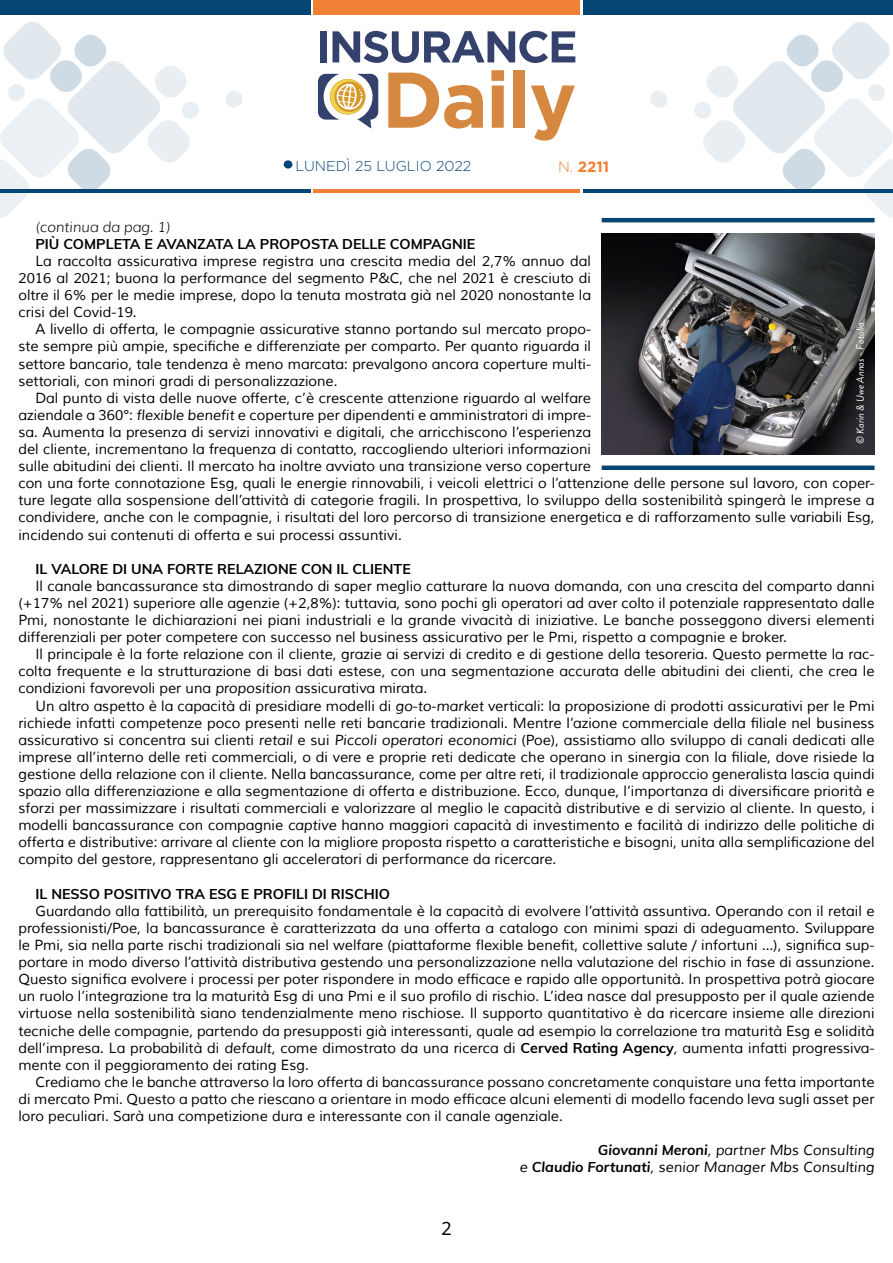
<style>
.page{position:relative;width:893px;height:1263px;background:#fff}
.page>*{position:absolute;margin:0;border:0;box-sizing:border-box;transform-origin:0 0}
.t1{font:18px "Noto Sans";color:#000}
.t2{font:700 15px "Gotham";color:#f08033}
.t3{font:14.25px/17.1px "Muli";color:#000;text-align:justify}
.t4{font:700 14.25px "Muli";color:#000}
.t5{font:italic 14.25px/17.1px "Muli";color:#000;text-align:right}
.t6{font:300 14.25px "Gotham";color:#054573}
.t7{font:italic 300 14.25px "Muli";color:#000}
.t8{font:italic 10.5px "Brandon Grotesque";color:#fff}
.s1{font-weight:300}
.s2{font-style:italic}
.s3{font-weight:700}
</style>
<div class="page">
<div style="left:583px;top:0;width:310px;height:15px;background:#054573"></div>
<div style="left:314px;top:0;width:266px;height:15px;background:#f08033"></div>
<hr style="left:583px;top:189px;width:310px;height:3px;background:#054573">
<hr style="left:314px;top:189px;width:266px;height:3px;background:#f08033">
<svg style="left:650px;top:91px;width:17px;height:17px"></svg>
<svg style="left:226px;top:91px;width:17px;height:17px"></svg>
<svg style="left:693px;top:22px;width:200px;height:197px"></svg>
<svg style="left:0;top:22px;width:200px;height:196px"></svg>
<hr style="left:0;top:189px;width:310px;height:3px;background:#054573">
<div style="left:0;top:0;width:310px;height:15px;background:#054573"></div>
<div style="left:284px;top:160px;width:8px;height:9px;background:#054573;border-radius:50%"></div>
<svg style="left:318px;top:74px;width:60px;height:55px"></svg>
<svg style="left:388px;top:73px;width:95px;height:56px"></svg>
<svg style="left:491px;top:70px;width:13px;height:58px"></svg>
<div style="left:513px;top:70px;width:12px;height:58px;background:#d68740"></div>
<svg style="left:531px;top:85px;width:44px;height:56px"></svg>
<div style="left:320px;top:31px;width:7px;height:31px;background:#34416d"></div>
<svg style="left:332px;top:31px;width:243px;height:32px"></svg>
<hr style="left:602px;top:218px;width:272px;height:4px;background:#054573">
<div style="left:602px;top:465px;width:272px;height:5px;background:#054573"></div>
<img style="left:602px;top:233px;width:272px;height:222px">
<p class="t6" style="left:296px;top:158px;width:177px">LUNEDÌ 25 LUGLIO 2022</p>
<p class="t2" style="left:558px;top:158px;width:53px"><span class="s1">N.</span> 2211</p>
<p class="t7" style="left:35px;top:218px;width:136px">(continua da pag. 1)</p>
<p class="t4" style="left:35px;top:233px;width:441px">PIÙ COMPLETA E AVANZATA LA PROPOSTA DELLE COMPAGNIE</p>
<p class="t3" style="left:18px;top:253px;width:574px;text-indent:17px">La raccolta assicurativa imprese registra una crescita media del 2,7% annuo dal 2016 al 2021; buona la performance del segmento P&amp;C, che nel 2021 è cresciuto di oltre il 6% per le medie imprese, dopo la tenuta mostrata già nel 2020 nonostante la crisi del Covid-19.</p>
<p class="t3" style="left:18px;top:321px;width:574px;text-indent:17px">A livello di offerta, le compagnie assicurative stanno portando sul mercato propo&shy;ste sempre più ampie, specifiche e differenziate per comparto. Per quanto riguarda il settore bancario, tale tendenza è meno marcata: prevalgono ancora coperture multi&shy;settoriali, con minori gradi di personalizzazione.</p>
<p class="t3" style="left:18px;top:389px;width:858px;text-align:left;text-indent:17px">Dal punto di vista delle nuove offerte, c’è crescente attenzione riguardo al welfare<br>aziendale a 360°: <span class="s2">flexible benefit</span> e coperture per dipendenti e amministratori di impre-<br>sa. Aumenta la presenza di servizi innovativi e digitali, che arricchiscono l’esperienza<br>del cliente, incrementano la frequenza di contatto, raccogliendo ulteriori informazioni<br>sulle abitudini dei clienti. Il mercato ha inoltre avviato una transizione verso coperture<br>con una forte connotazione Esg, quali le energie rinnovabili, i veicoli elettrici o l’attenzione delle persone sul lavoro, con coper&shy;ture legate alla sospensione dell’attività di categorie fragili. In prospettiva, lo sviluppo della sostenibilità spingerà le imprese a condividere, anche con le compagnie, i risultati del loro percorso di transizione energetica e di rafforzamento sulle variabili Esg, incidendo sui contenuti di offerta e sui processi assuntivi.</p>
<p class="t4" style="left:35px;top:558px;width:377px">IL VALORE DI UNA FORTE RELAZIONE CON IL CLIENTE</p>
<p class="t3" style="left:18px;top:578px;width:858px;text-indent:17px">Il canale bancassurance sta dimostrando di saper meglio catturare la nuova domanda, con una crescita del comparto danni (+17% nel 2021) superiore alle agenzie (+2,8%): tuttavia, sono pochi gli operatori ad aver colto il potenziale rappresentato dalle Pmi, nonostante le dichiarazioni nei piani industriali e la grande vivacità di iniziative. Le banche posseggono diversi elementi differenziali per poter competere con successo nel business assicurativo per le Pmi, rispetto a compagnie e broker.</p>
<p class="t3" style="left:18px;top:646px;width:858px;text-indent:17px">Il principale è la forte relazione con il cliente, grazie ai servizi di credito e di gestione della tesoreria. Questo permette la rac&shy;colta frequente e la strutturazione di basi dati estese, con una segmentazione accurata delle abitudini dei clienti, che crea le condizioni favorevoli per una <span class="s2">proposition</span> assicurativa mirata.</p>
<p class="t3" style="left:18px;top:697px;width:858px;text-indent:17px">Un altro aspetto è la capacità di presidiare modelli di <span class="s2">go-to-market</span> verticali: la proposizione di prodotti assicurativi per le Pmi richiede infatti competenze poco presenti nelle reti bancarie tradizionali. Mentre l’azione commerciale della filiale nel business assicurativo si concentra sui clienti <span class="s2">retail</span> e sui <span class="s2">Piccoli operatori economici</span> (Poe), assistiamo allo sviluppo di canali dedicati alle imprese all’interno delle reti commerciali, o di vere e proprie reti dedicate che operano in sinergia con la filiale, dove risiede la gestione della relazione con il cliente. Nella bancassurance, come per altre reti, il tradizionale approccio generalista lascia quindi spazio alla differenziazione e alla segmentazione di offerta e distribuzione. Ecco, dunque, l’importanza di diversificare priorità e sforzi per massimizzare i risultati commerciali e valorizzare al meglio le capacità distributive e di servizio al cliente. In questo, i modelli bancassurance con compagnie <span class="s2">captive</span> hanno maggiori capacità di investimento e facilità di indirizzo delle politiche di offerta e distributive: arrivare al cliente con la migliore proposta rispetto a caratteristiche e bisogni, unita alla semplificazione del compito del gestore, rappresentano gli acceleratori di performance da ricercare.</p>
<p class="t4" style="left:35px;top:883px;width:356px">IL NESSO POSITIVO TRA ESG E PROFILI DI RISCHIO</p>
<p class="t3" style="left:18px;top:902px;width:858px;text-indent:17px">Guardando alla fattibilità, un prerequisito fondamentale è la capacità di evolvere l’attività assuntiva. Operando con il retail e professionisti/Poe, la bancassurance è caratterizzata da una offerta a catalogo con minimi spazi di adeguamento. Sviluppare le Pmi, sia nella parte rischi tradizionali sia nel welfare (piattaforme flexible benefit, collettive salute / infortuni …), significa sup&shy;portare in modo diverso l’attività distributiva gestendo una personalizzazione nella valutazione del rischio in fase di assunzione.<br>Questo significa evolvere i processi per poter rispondere in modo efficace e rapido alle opportunità. In prospettiva potrà giocare un ruolo l’integrazione tra la maturità Esg di una Pmi e il suo profilo di rischio. L’idea nasce dal presupposto per il quale aziende virtuose nella sostenibilità siano tendenzialmente meno rischiose. Il supporto quantitativo è da ricercare insieme alle direzioni tecniche delle compagnie, partendo da presupposti già interessanti, quale ad esempio la correlazione tra maturità Esg e solidità dell’impresa. La probabilità di <span class="s2">default</span>, come dimostrato da una ricerca di <span class="s3">Cerved Rating Agency</span>, aumenta infatti progressiva&shy;mente con il peggioramento dei rating Esg.</p>
<p class="t3" style="left:18px;top:1073px;width:858px;text-indent:17px">Crediamo che le banche attraverso la loro offerta di bancassurance possano concretamente conquistare una fetta importante di mercato Pmi. Questo a patto che riescano a orientare in modo efficace alcuni elementi di modello facendo leva sugli asset per loro peculiari. Sarà una competizione dura e interessante con il canale agenziale.</p>
<p class="t5" style="left:519px;top:1142px;width:357px"><span class="s3">Giovanni Meroni</span>, partner Mbs Consulting<br>e <span class="s3">Claudio Fortunati</span>, senior Manager Mbs Consulting</p>
<p class="t8" style="left:853px;top:444px;width:123px;rotate:-90deg">© Karin &amp; Uwe Annas - Fotolia</p>
<p class="t1" style="left:441px;top:1216px;width:12px">2</p>
</div>
